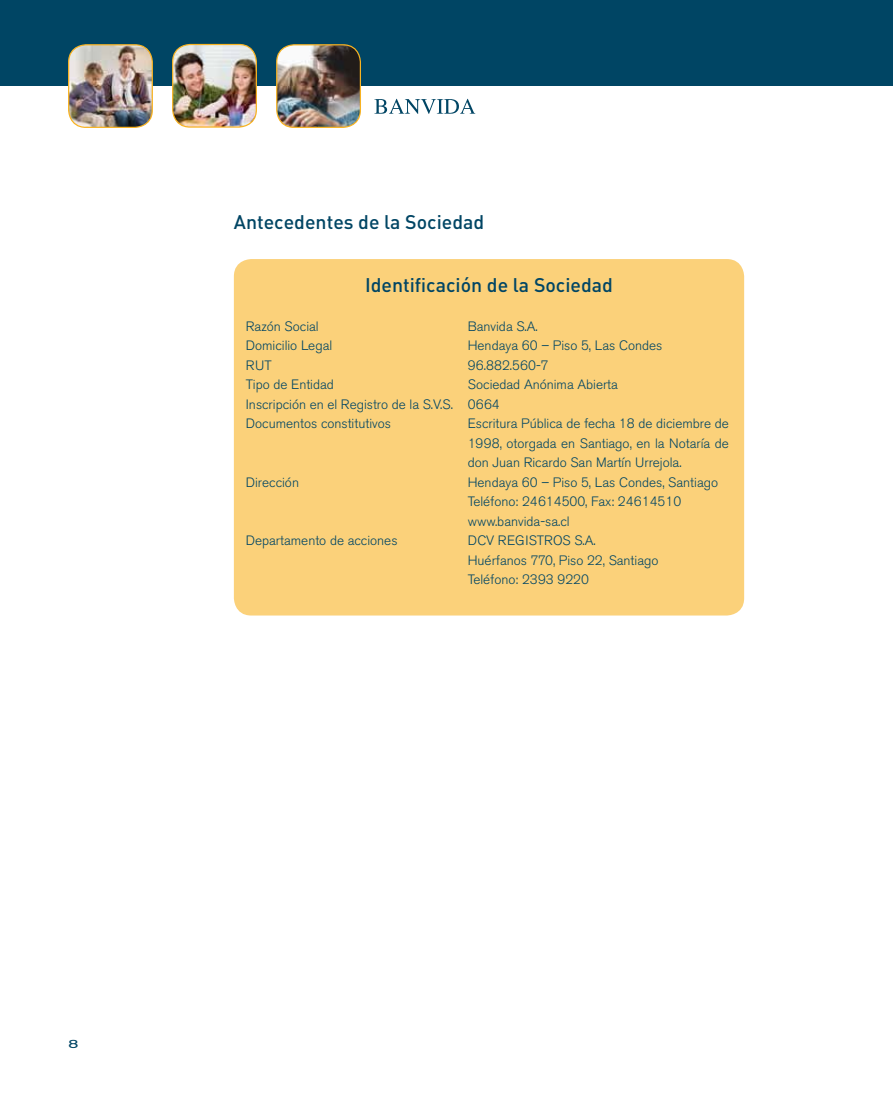
<style>
.page{position:relative;width:893px;height:1106px;background:#fff}
.page>*{position:absolute;margin:0;border:0;box-sizing:border-box;transform-origin:0 0}
.t1{font:19.5px "DIN Medium";color:#004564}
.t2{font:300 13.5px/19.5px "Akzidenz Grotesk BE";color:#004564}
.t3{font:12px "Akzidenz Grotesk BE";color:#004564;scale:1.5 1}
</style>
<div class="page">
<svg style="left:374px;top:99px;width:101px;height:15px"></svg>
<div style="left:0;top:0;width:893px;height:86px;background:#004564"></div>
<img style="left:69px;top:45px;width:83px;height:82px">
<div style="left:68px;top:44px;width:85px;height:84px;border:1px solid #f8b322;border-radius:17px"></div>
<img style="left:277px;top:45px;width:83px;height:82px">
<div style="left:276px;top:44px;width:85px;height:84px;border:1px solid #f8b322;border-radius:17px"></div>
<img style="left:173px;top:44px;width:83px;height:82px">
<div style="left:172px;top:44px;width:85px;height:84px;border:1px solid #f8b322;border-radius:17px"></div>
<div style="left:234px;top:259px;width:510px;height:356px;background:#fbd17a;border-radius:17px"></div>
<h1 class="t1" style="left:234px;top:209px;width:252px">Antecedentes de la Sociedad</h1>
<h1 class="t1" style="left:365px;top:272px;width:249px">Identificación de la Sociedad</h1>
<p class="t2" style="left:246px;top:317px;width:74px">Razón Social</p>
<p class="t2" style="left:468px;top:317px;width:72px">Banvida S.A.</p>
<p class="t2" style="left:246px;top:336px;width:88px">Domicilio Legal</p>
<p class="t2" style="left:468px;top:336px;width:196px">Hendaya 60 – Piso 5, Las Condes</p>
<p class="t2" style="left:246px;top:356px;width:27px">RUT</p>
<p class="t2" style="left:468px;top:356px;width:82px">96.882.560-7</p>
<p class="t2" style="left:246px;top:375px;width:90px">Tipo de Entidad</p>
<p class="t2" style="left:246px;top:375px;width:374px;text-indent:222px">Sociedad Anónima Abierta<br>Inscripción en el Registro de la S.V.S. 0664<br>Documentos constitutivos</p>
<p class="t2" style="left:468px;top:414px;width:263px;text-align:justify">Escritura Pública de fecha 18 de diciembre de 1998, otorgada en Santiago, en la Notaría de don Juan Ricardo San Martín Urrejola.</p>
<p class="t2" style="left:246px;top:473px;width:55px">Dirección</p>
<p class="t2" style="left:468px;top:473px;width:252px">Hendaya 60 – Piso 5, Las Condes, Santiago<br>Teléfono: 24614500, Fax: 24614510 www.banvida-sa.cl</p>
<p class="t2" style="left:246px;top:531px;width:153px">Departamento de acciones</p>
<p class="t2" style="left:468px;top:531px;width:192px">DCV REGISTROS S.A.<br>Huérfanos 770, Piso 22, Santiago<br>Teléfono: 2393 9220</p>
<p class="t3" style="left:68px;top:1037px;width:8px">8</p>
</div>
